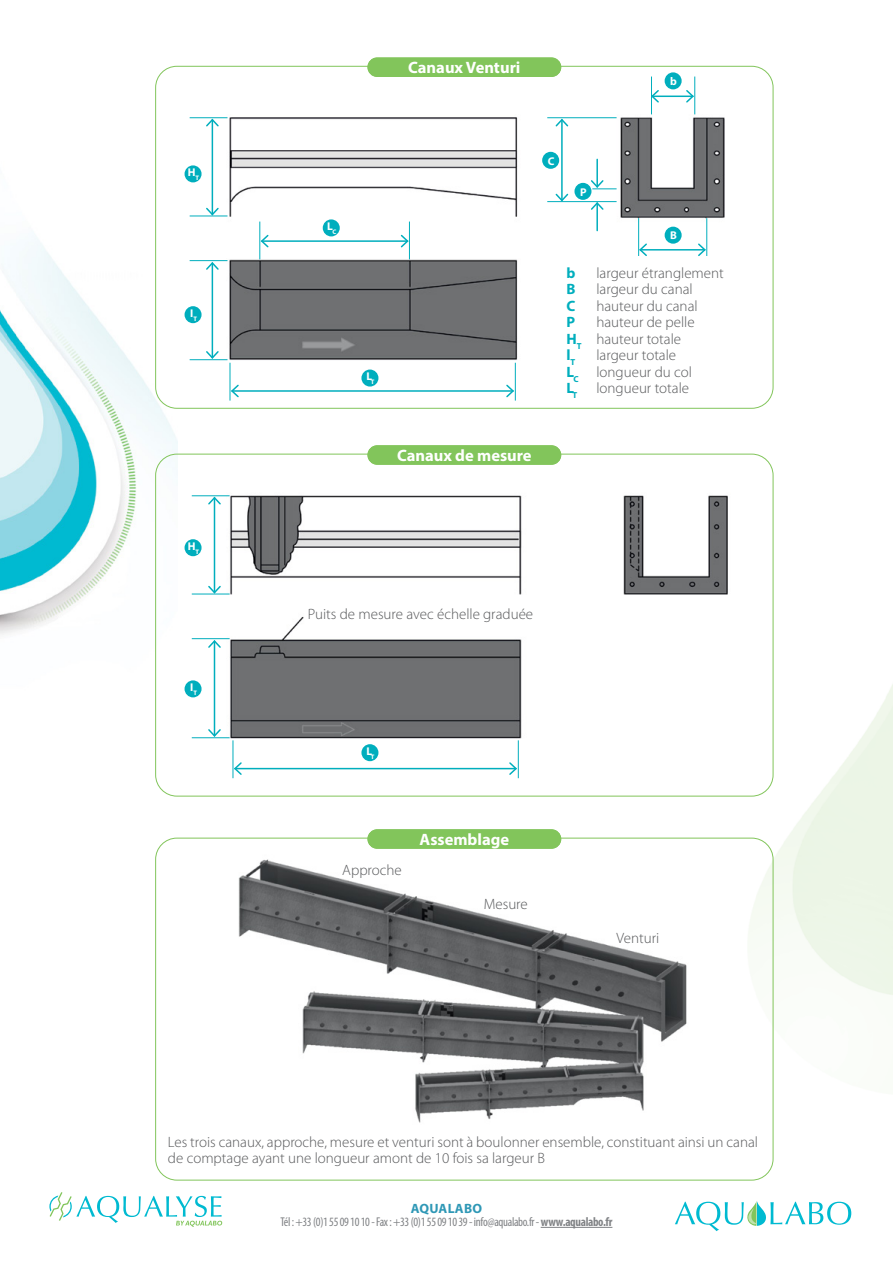
<style>
.page{position:relative;width:893px;height:1263px;background:#fff}
.page>*{position:absolute;margin:0;border:0;box-sizing:border-box;transform-origin:0 0}
.t1{font:700 16.5px "Myriad Pro";color:#fff}
.t2{font:300 15px/16.5px "Myriad Pro";color:#58595b}
.t3{font:700 15px "Myriad Pro";color:#00aebd}
.t4{font:700 13.5px "Myriad Pro";letter-spacing:.02em;color:#2f98b6}
.t5{font:condensed 12.75px "Myriad Pro";letter-spacing:-.025em;color:#808285}
.t6{font:700 11.25px "Myriad Pro";color:#fff}
.s1{font-weight:700;color:#00aebd}
.s2{font-weight:700}
</style>
<div class="page">
<img style="left:665px;top:191px;width:228px;height:1025px">
<svg style="left:49px;top:1192px;width:173px;height:35px"></svg>
<svg style="left:675px;top:1201px;width:176px;height:30px"></svg>
<hr style="left:541px;top:1227px;width:71px;height:1px;background:#808285">
<img style="left:0;top:65px;width:179px;height:570px">
<img style="left:179px;top:57px;width:572px;height:758px">
<div style="left:367px;top:57px;width:194px;height:20px;background:#82c55b;border-radius:10px"></div>
<div style="left:367px;top:445px;width:194px;height:20px;background:#82c55b;border-radius:10px"></div>
<div style="left:367px;top:829px;width:194px;height:20px;background:#82c55b;border-radius:10px"></div>
<div style="left:665px;top:72px;width:17px;height:17px;background:#00aebd;border-radius:50%"></div>
<div style="left:665px;top:227px;width:17px;height:17px;background:#00aebd;border-radius:50%"></div>
<div style="left:574px;top:183px;width:17px;height:17px;background:#00aebd;border-radius:50%"></div>
<div style="left:542px;top:152px;width:17px;height:17px;background:#00aebd;border-radius:50%"></div>
<div style="left:185px;top:165px;width:17px;height:17px;background:#00aebd;border-radius:50%"></div>
<div style="left:185px;top:539px;width:17px;height:17px;background:#00aebd;border-radius:50%"></div>
<div style="left:185px;top:306px;width:17px;height:17px;background:#00aebd;border-radius:50%"></div>
<div style="left:185px;top:680px;width:17px;height:17px;background:#00aebd;border-radius:50%"></div>
<div style="left:323px;top:219px;width:17px;height:17px;background:#00aebd;border-radius:50%"></div>
<div style="left:361px;top:369px;width:17px;height:18px;background:#00aebd;border-radius:50%"></div>
<div style="left:361px;top:744px;width:17px;height:17px;background:#00aebd;border-radius:50%"></div>
<hr style="left:259px;top:222px;width:1px;height:37px;background:#00aebd">
<hr style="left:230px;top:363px;width:1px;height:38px;background:#00aebd">
<hr style="left:233px;top:740px;width:1px;height:38px;background:#00aebd">
<hr style="left:515px;top:363px;width:1px;height:38px;background:#00aebd">
<hr style="left:518px;top:740px;width:1px;height:38px;background:#00aebd">
<hr style="left:190px;top:216px;width:37px;height:1px;background:#00aebd">
<hr style="left:192px;top:594px;width:38px;height:1px;background:#00aebd">
<hr style="left:190px;top:260px;width:37px;height:1px;background:#00aebd">
<hr style="left:192px;top:638px;width:38px;height:1px;background:#00aebd">
<hr style="left:190px;top:359px;width:37px;height:1px;background:#00aebd">
<hr style="left:192px;top:737px;width:38px;height:1px;background:#00aebd">
<hr style="left:190px;top:117px;width:37px;height:1px;background:#00aebd">
<hr style="left:192px;top:495px;width:38px;height:1px;background:#00aebd">
<hr style="left:547px;top:117px;width:70px;height:1px;background:#00aebd">
<hr style="left:547px;top:201px;width:70px;height:1px;background:#00aebd">
<hr style="left:409px;top:222px;width:1px;height:37px;background:#00aebd">
<hr style="left:638px;top:218px;width:1px;height:38px;background:#00aebd">
<hr style="left:706px;top:218px;width:1px;height:38px;background:#00aebd">
<hr style="left:694px;top:77px;width:1px;height:37px;background:#00aebd">
<hr style="left:651px;top:77px;width:1px;height:37px;background:#00aebd">
<hr style="left:262px;top:240px;width:146px;height:2px;background:#00aebd">
<svg style="left:260px;top:233px;width:10px;height:16px"></svg>
<svg style="left:399px;top:233px;width:11px;height:16px"></svg>
<hr style="left:640px;top:249px;width:65px;height:2px;background:#00aebd">
<svg style="left:638px;top:242px;width:10px;height:15px"></svg>
<svg style="left:697px;top:242px;width:10px;height:15px"></svg>
<hr style="left:652px;top:96px;width:41px;height:1px;background:#00aebd">
<svg style="left:650px;top:89px;width:10px;height:15px"></svg>
<svg style="left:685px;top:89px;width:10px;height:15px"></svg>
<hr style="left:561px;top:120px;width:2px;height:80px;background:#00aebd">
<svg style="left:554px;top:192px;width:16px;height:11px"></svg>
<svg style="left:554px;top:118px;width:16px;height:10px"></svg>
<hr style="left:596px;top:159px;width:2px;height:28px;background:#00aebd">
<svg style="left:589px;top:179px;width:28px;height:10px"></svg>
<hr style="left:596px;top:203px;width:2px;height:28px;background:#00aebd">
<svg style="left:589px;top:201px;width:16px;height:10px"></svg>
<hr style="left:212px;top:120px;width:1px;height:94px;background:#00aebd">
<svg style="left:205px;top:206px;width:15px;height:11px"></svg>
<svg style="left:205px;top:118px;width:15px;height:10px"></svg>
<hr style="left:214px;top:498px;width:1px;height:94px;background:#00aebd">
<svg style="left:207px;top:584px;width:15px;height:11px"></svg>
<svg style="left:207px;top:496px;width:15px;height:10px"></svg>
<hr style="left:212px;top:263px;width:1px;height:95px;background:#00aebd">
<svg style="left:205px;top:350px;width:15px;height:10px"></svg>
<svg style="left:205px;top:261px;width:15px;height:10px"></svg>
<hr style="left:214px;top:641px;width:1px;height:95px;background:#00aebd">
<svg style="left:207px;top:728px;width:15px;height:10px"></svg>
<svg style="left:207px;top:639px;width:15px;height:10px"></svg>
<hr style="left:232px;top:390px;width:281px;height:2px;background:#00aebd">
<svg style="left:230px;top:383px;width:10px;height:16px"></svg>
<svg style="left:505px;top:383px;width:10px;height:16px"></svg>
<hr style="left:235px;top:768px;width:281px;height:1px;background:#00aebd">
<svg style="left:233px;top:761px;width:10px;height:15px"></svg>
<svg style="left:508px;top:761px;width:10px;height:15px"></svg>
<img style="left:238px;top:855px;width:457px;height:274px">
<p class="t6" style="left:188px;top:165px;width:13px">H<sub>T</sub></p>
<p class="t6" style="left:190px;top:306px;width:8px">I<sub>T</sub></p>
<p class="t6" style="left:188px;top:539px;width:13px">H<sub>T</sub></p>
<p class="t6" style="left:190px;top:680px;width:8px">I<sub>T</sub></p>
<p class="t6" style="left:327px;top:219px;width:11px">L<sub>C</sub></p>
<p class="t1" style="left:408px;top:56px;width:114px">Canaux Venturi</p>
<p class="t6" style="left:670px;top:74px;width:8px">b</p>
<p class="t6" style="left:366px;top:369px;width:10px">L<sub>T</sub></p>
<p class="t6" style="left:548px;top:153px;width:8px">C</p>
<p class="t6" style="left:580px;top:185px;width:8px">P</p>
<p class="t6" style="left:670px;top:228px;width:8px">B</p>
<p class="t3" style="left:566px;top:263px;width:10px">b</p>
<p class="t2" style="left:596px;top:265px;width:129px">largeur étranglement</p>
<p class="t3" style="left:566px;top:280px;width:11px">B</p>
<p class="t2" style="left:596px;top:281px;width:98px">largeur du canal</p>
<p class="t3" style="left:566px;top:296px;width:10px">C</p>
<p class="t2" style="left:596px;top:298px;width:103px">hauteur du canal</p>
<p class="t3" style="left:566px;top:313px;width:10px">P</p>
<p class="t2" style="left:566px;top:314px;width:130px;text-indent:30px">hauteur de pelle<br><span class="s1">H</span><sub>T</sub> hauteur totale<br><span class="s1">l</span><sub>T</sub></p>
<p class="t2" style="left:566px;top:347px;width:127px;text-indent:30px">largeur totale<br><span class="s1">L</span><sub>C</sub> longueur du col<br><span class="s1">L</span><sub>T</sub></p>
<p class="t2" style="left:596px;top:380px;width:94px">longueur totale</p>
<p class="t1" style="left:397px;top:444px;width:136px">Canaux de mesure</p>
<p class="t2" style="left:308px;top:606px;width:227px">Puits de mesure avec échelle graduée</p>
<p class="t6" style="left:366px;top:744px;width:10px">L<sub>T</sub></p>
<p class="t2" style="left:342px;top:861px;width:61px">Approche</p>
<p class="t1" style="left:420px;top:828px;width:91px">Assemblage</p>
<p class="t2" style="left:484px;top:895px;width:46px">Mesure</p>
<p class="t2" style="left:617px;top:929px;width:44px">Venturi</p>
<p class="t2" style="left:168px;top:1134px;width:592px">Les trois canaux, approche, mesure et venturi sont à boulonner ensemble, constituant ainsi un canal de comptage ayant une longueur amont de 10 fois sa largeur B</p>
<p class="t4" style="left:411px;top:1199px;width:73px">AQUALABO</p>
<p class="t5" style="left:281px;top:1215px;width:333px">Tél : +33 (0)1 55 09 10 10 - Fax : +33 (0)1 55 09 10 39 - info@aqualabo.fr - <span class="s2">www.aqualabo.fr</span></p>
</div>
